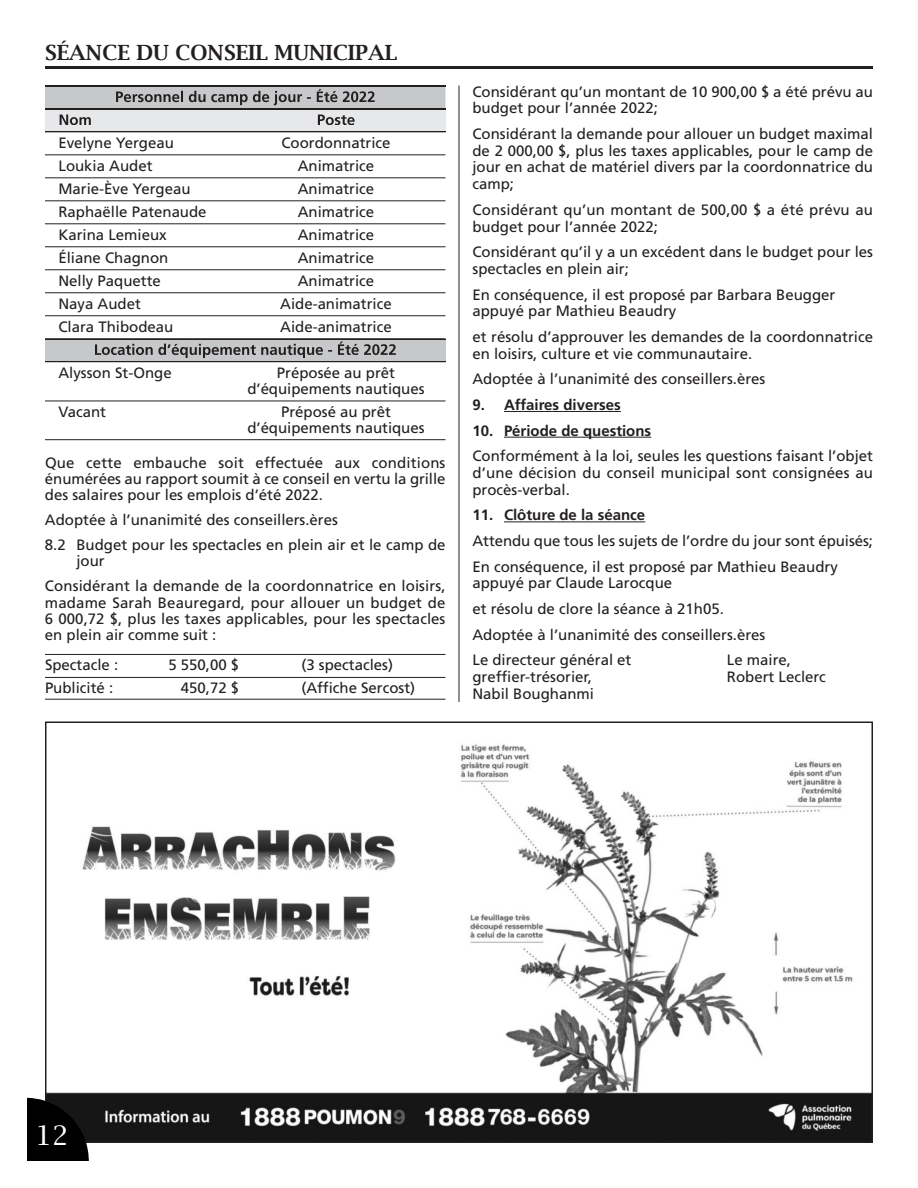
<style>
.page{position:relative;width:918px;height:1188px;background:#fff}
.page>*{position:absolute;margin:0;border:0;box-sizing:border-box;transform-origin:0 0}
.t1{font:27px "Lucida Bright";color:#fff}
.t2{font:600 21px "Lucida Bright";color:#231f20}
.t3{font:15px/16.6px "Frutiger";color:#231f20}
.t4{font:700 15px "Frutiger";color:#231f20}
</style>
<div class="page">
<img style="left:48px;top:744px;width:822px;height:396px">
<div style="left:45px;top:722px;width:828px;height:421px;border:2px solid #231f20"></div>
<hr style="left:504px;top:411px;width:117px;height:1px;background:#231f20">
<hr style="left:504px;top:437px;width:147px;height:1px;background:#231f20">
<hr style="left:504px;top:522px;width:141px;height:1px;background:#231f20">
<hr style="left:45px;top:86px;width:401px;height:1px;background:#231f20">
<hr style="left:45px;top:108px;width:401px;height:1px;background:#231f20">
<hr style="left:45px;top:131px;width:401px;height:1px;background:#231f20">
<hr style="left:45px;top:154px;width:401px;height:1px;background:#231f20">
<hr style="left:45px;top:177px;width:401px;height:1px;background:#231f20">
<hr style="left:45px;top:200px;width:401px;height:1px;background:#231f20">
<hr style="left:45px;top:223px;width:401px;height:1px;background:#231f20">
<hr style="left:45px;top:246px;width:401px;height:1px;background:#231f20">
<hr style="left:45px;top:269px;width:401px;height:1px;background:#231f20">
<hr style="left:45px;top:292px;width:401px;height:1px;background:#231f20">
<hr style="left:45px;top:315px;width:401px;height:1px;background:#231f20">
<hr style="left:45px;top:338px;width:401px;height:1px;background:#231f20">
<hr style="left:45px;top:361px;width:401px;height:1px;background:#231f20">
<hr style="left:45px;top:401px;width:401px;height:1px;background:#231f20">
<hr style="left:45px;top:439px;width:401px;height:1px;background:#231f20">
<hr style="left:45px;top:654px;width:401px;height:1px;background:#231f20">
<hr style="left:45px;top:677px;width:401px;height:1px;background:#231f20">
<hr style="left:45px;top:699px;width:401px;height:1px;background:#231f20">
<hr style="left:459px;top:86px;width:1px;height:616px;background:#231f20">
<hr style="left:45px;top:66px;width:828px;height:3px;background:#231f20">
<img style="left:27px;top:1098px;width:62px;height:63px">
<svg style="left:45px;top:340px;width:400px;height:21px;background:#b6b6b8"></svg>
<hr style="left:45px;top:339px;width:400px;height:1px;background:#231f20">
<svg style="left:95px;top:344px;width:128px;height:14px;background:#969597"></svg>
<div style="left:45px;top:110px;width:400px;height:21px;background:#e7e8e9"></div>
<svg style="left:45px;top:87px;width:400px;height:38px"></svg>
<h2 class="t2" style="left:45px;top:39px;width:354px">SéANCE DU CONSEIL MUNICIPAL</h2>
<p class="t3" style="left:58px;top:136px;width:117px">Evelyne Yergeau</p>
<p class="t3" style="left:281px;top:136px;width:111px">Coordonnatrice</p>
<p class="t3" style="left:58px;top:159px;width:96px">Loukia Audet</p>
<p class="t3" style="left:298px;top:159px;width:78px">Animatrice</p>
<p class="t3" style="left:58px;top:182px;width:134px">Marie-Ève Yergeau</p>
<p class="t3" style="left:298px;top:182px;width:78px">Animatrice</p>
<p class="t3" style="left:58px;top:205px;width:150px">Raphaëlle Patenaude</p>
<p class="t3" style="left:298px;top:205px;width:78px">Animatrice</p>
<p class="t3" style="left:58px;top:228px;width:110px">Karina Lemieux</p>
<p class="t3" style="left:298px;top:228px;width:78px">Animatrice</p>
<p class="t3" style="left:58px;top:251px;width:111px">Éliane Chagnon</p>
<p class="t3" style="left:298px;top:251px;width:78px">Animatrice</p>
<p class="t3" style="left:58px;top:274px;width:104px">Nelly Paquette</p>
<p class="t3" style="left:298px;top:274px;width:78px">Animatrice</p>
<p class="t3" style="left:58px;top:297px;width:84px">Naya Audet</p>
<p class="t3" style="left:280px;top:297px;width:113px">Aide-animatrice</p>
<p class="t3" style="left:58px;top:320px;width:116px">Clara Thibodeau</p>
<p class="t3" style="left:280px;top:320px;width:113px">Aide-animatrice</p>
<p class="t3" style="left:58px;top:365px;width:115px">Alysson St-Onge</p>
<p class="t3" style="left:247px;top:366px;width:179px;line-height:16.2px;text-align:center">Préposée au prêt d’équipements nautiques</p>
<p class="t3" style="left:58px;top:405px;width:49px">Vacant</p>
<p class="t3" style="left:247px;top:405px;width:179px;line-height:16.2px;text-align:center">Préposé au prêt d’équipements nautiques</p>
<p class="t3" style="left:45px;top:455px;width:402px;line-height:16.2px;text-align:justify">Que cette embauche soit effectuée aux conditions énumérées au rapport soumit à ce conseil en vertu la grille des salaires pour les emplois d’été 2022.</p>
<p class="t3" style="left:45px;top:509px;width:402px;line-height:24.9px">Adoptée à l’unanimité des conseillers.ères<br>8.2 Budget pour les spectacles en plein air et le camp de</p>
<p class="t3" style="left:45px;top:549px;width:402px;line-height:25.2px;text-indent:32px">jour<br>Considérant la demande de la coordonnatrice en loisirs,</p>
<p class="t3" style="left:45px;top:595px;width:402px;line-height:16.2px;text-align:justify">madame Sarah Beauregard, pour allouer un budget de 6 000,72 $, plus les taxes applicables, pour les spectacles en plein air comme suit :</p>
<p class="t3" style="left:45px;top:657px;width:75px">Spectacle :</p>
<p class="t3" style="left:169px;top:657px;width:72px">5 550,00 $</p>
<p class="t3" style="left:302px;top:657px;width:93px">(3 spectacles)</p>
<p class="t3" style="left:45px;top:680px;width:70px">Publicité :</p>
<p class="t3" style="left:181px;top:680px;width:60px">450,72 $</p>
<p class="t3" style="left:302px;top:680px;width:115px">(Affiche Sercost)</p>
<p class="t3" style="left:472px;top:84px;width:402px">Considérant qu’un montant de 10 900,00 $ a été prévu au budget pour l’année 2022;</p>
<p class="t3" style="left:473px;top:127px;width:402px;text-align:justify">Considérant la demande pour allouer un budget maximal de 2 000,00 $, plus les taxes applicables, pour le camp de jour en achat de matériel divers par la coordonnatrice du camp;</p>
<p class="t3" style="left:473px;top:202px;width:402px">Considérant qu’un montant de 500,00 $ a été prévu au budget pour l’année 2022;</p>
<p class="t3" style="left:473px;top:245px;width:402px">Considérant qu’il y a un excédent dans le budget pour les spectacles en plein air;</p>
<p class="t3" style="left:473px;top:287px;width:364px">En conséquence, il est proposé par Barbara Beugger appuyé par Mathieu Beaudry</p>
<p class="t3" style="left:473px;top:330px;width:402px">et résolu d’approuver les demandes de la coordonnatrice en loisirs, culture et vie communautaire.</p>
<p class="t3" style="left:473px;top:372px;width:294px">Adoptée à l’unanimité des conseillers.ères</p>
<p class="t4" style="left:473px;top:399px;width:150px">9. Affaires diverses</p>
<p class="t4" style="left:472px;top:424px;width:180px">10. Période de questions</p>
<p class="t3" style="left:472px;top:449px;width:402px;text-align:justify">Conformément à la loi, seules les questions faisant l’objet d’une décision du conseil municipal sont consignées au procès-verbal.</p>
<p class="t4" style="left:472px;top:509px;width:174px">11. Clôture de la séance</p>
<p class="t3" style="left:472px;top:529px;width:402px;line-height:25.7px">Attendu que tous les sujets de l’ordre du jour sont épuisés;<br>En conséquence, il est proposé par Mathieu Beaudry</p>
<p class="t3" style="left:473px;top:572px;width:294px;line-height:25.7px">appuyé par Claude Larocque<br>et résolu de clore la séance à 21h05.<br>Adoptée à l’unanimité des conseillers.ères<br>Le directeur général et</p>
<p class="t3" style="left:727px;top:653px;width:66px">Le maire,</p>
<p class="t3" style="left:473px;top:670px;width:121px">greffier-trésorier,</p>
<p class="t3" style="left:727px;top:670px;width:101px">Robert Leclerc</p>
<p class="t3" style="left:473px;top:686px;width:123px">Nabil Boughanmi</p>
<h1 class="t1" style="left:36px;top:1119px;width:34px">12</h1>
</div>
